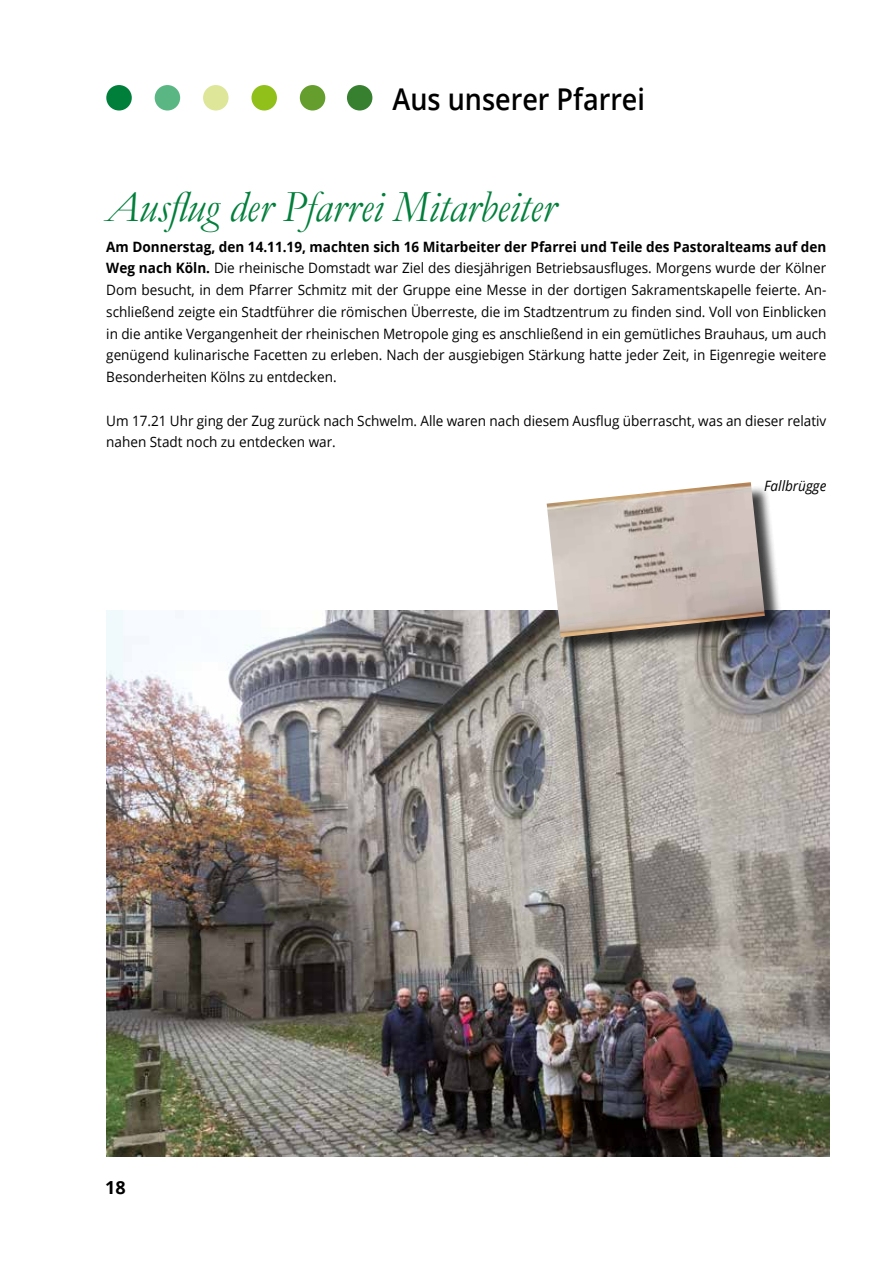
<style>
.page{position:relative;width:893px;height:1263px;background:#fff}
.page>*{position:absolute;margin:0;border:0;box-sizing:border-box;transform-origin:0 0}
.t1{font:italic 45px "Garamond";color:#007f3b;scale:.95 1}
.t2{font:600 30px "Open Sans";color:#000;scale:.9 1}
.t3{font:700 18px "Open Sans";color:#000}
.t4{font:14.25px/21.8px "Open Sans";color:#000;text-align:justify;scale:.95 1}
.t5{font:italic 14.25px "Open Sans";color:#000;scale:.95 1}
.s1{font-weight:700}
</style>
<div class="page">
<div style="left:106px;top:85px;width:26px;height:26px;background:#007f3b;border-radius:50%"></div>
<div style="left:347px;top:85px;width:25px;height:26px;background:#368030;border-radius:50%"></div>
<div style="left:203px;top:85px;width:26px;height:26px;background:#dee69a;border-radius:50%"></div>
<div style="left:300px;top:85px;width:25px;height:26px;background:#659e2d;border-radius:50%"></div>
<div style="left:155px;top:85px;width:25px;height:26px;background:#5ab784;border-radius:50%"></div>
<div style="left:251px;top:85px;width:26px;height:26px;background:#91c01b;border-radius:50%"></div>
<img style="left:106px;top:610px;width:723px;height:547px">
<div style="left:549px;top:485px;width:234px;height:171px;background:#000;opacity:.75"></div>
<img style="left:547px;top:482px;width:218px;height:155px">
<h2 class="t2" style="left:393px;top:79px;width:282px">Aus unserer Pfarrei</h2>
<h1 class="t1" style="left:106px;top:180px;width:474px">Ausflug der Pfarrei Mitarbeiter</h1>
<p class="t4" style="left:106px;top:235px;width:759px"><span class="s1">Am Donnerstag, den 14.11.19, machten sich 16 Mitarbeiter der Pfarrei und Teile des Pastoralteams auf den Weg nach Köln.</span> Die rheinische Domstadt war Ziel des diesjährigen Betriebsausfluges. Morgens wurde der Kölner Dom besucht, in dem Pfarrer Schmitz mit der Gruppe eine Messe in der dortigen Sakramentskapelle feierte. An&shy;schließend zeigte ein Stadtführer die römischen Überreste, die im Stadtzentrum zu finden sind. Voll von Einblicken in die antike Vergangenheit der rheinischen Metropole ging es anschließend in ein gemütliches Brauhaus, um auch genügend kulinarische Facetten zu erleben. Nach der ausgiebigen Stärkung hatte jeder Zeit, in Eigenregie weitere Besonderheiten Kölns zu entdecken.</p>
<p class="t4" style="left:106px;top:409px;width:759px">Um 17.21 Uhr ging der Zug zurück nach Schwelm. Alle waren nach diesem Ausflug überrascht, was an dieser relativ nahen Stadt noch zu entdecken war.</p>
<p class="t5" style="left:764px;top:476px;width:67px">Fallbrügge</p>
<p class="t3" style="left:105px;top:1174px;width:22px">18</p>
</div>
